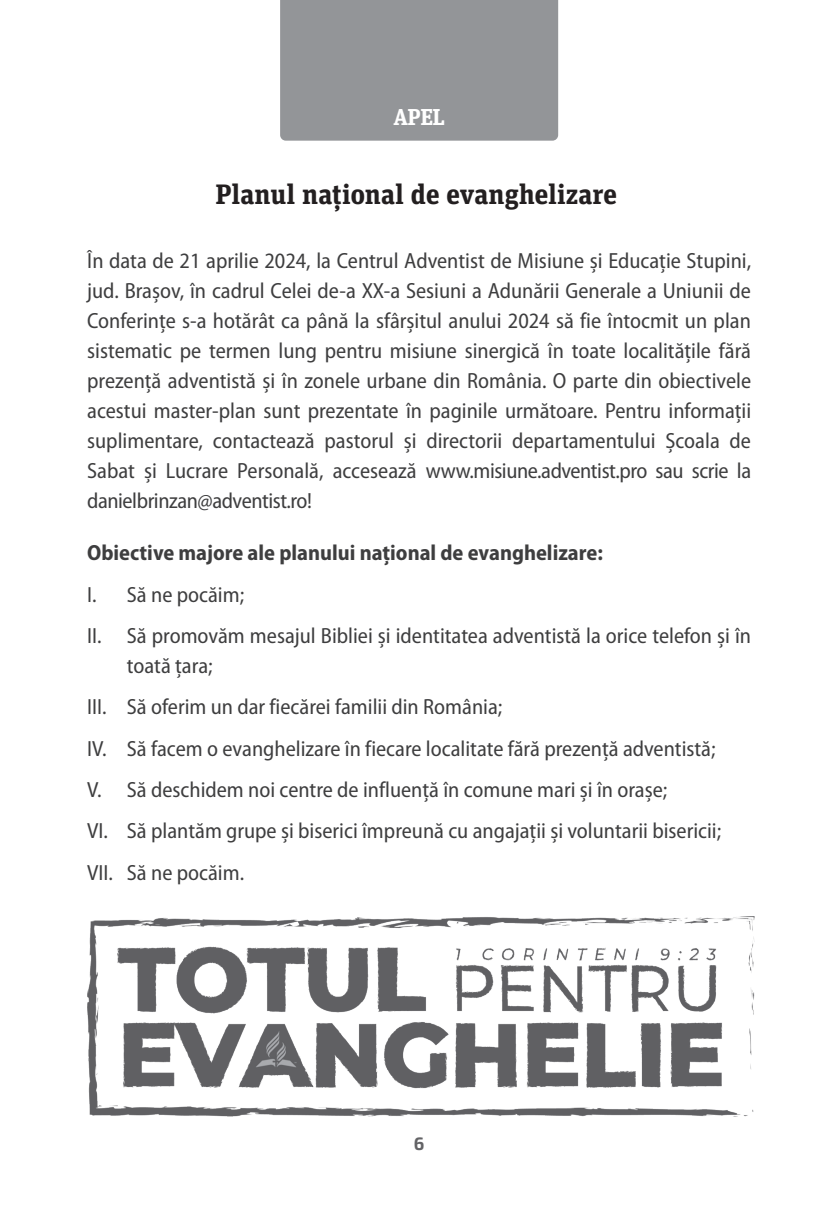
<style>
.page{position:relative;width:836px;height:1215px;background:#fff}
.page>*{position:absolute;margin:0;border:0;box-sizing:border-box;transform-origin:0 0}
.t1{font:700 28px "Unit Slab Pro";color:#231f20}
.t2{font:700 23px "Unit Slab Pro";color:#fff}
.t3{font:semi-condensed 22px/30px "Myriad Pro";color:#3e3e3f}
.t4{font:700 semi-condensed 22px "Myriad Pro";color:#3e3e3f}
.t5{font:700 18px "Exo 2";color:#636366}
</style>
<div class="page">
<div style="left:280px;top:0;width:278px;height:141px;background:#939598"></div>
<img style="left:87px;top:916px;width:667px;height:200px">
<p class="t2" style="left:393px;top:100px;width:53px">APEL</p>
<p class="t1" style="left:215px;top:173px;width:403px">Planul național de evanghelizare</p>
<p class="t3" style="left:87px;top:246px;width:665px;text-align:justify">În data de 21 aprilie 2024, la Centrul Adventist de Misiune și Educație Stupini, jud. Brașov, în cadrul Celei de-a XX-a Sesiuni a Adunării Generale a Uniunii de Conferințe s-a hotărât ca până la sfârșitul anului 2024 să fie întocmit un plan sistematic pe termen lung pentru misiune sinergică în toate localitățile fără prezență adventistă și în zonele urbane din România. O parte din obiectivele acestui master-plan sunt prezentate în paginile următoare. Pentru informații suplimentare, contactează pastorul și directorii departamentului Școala de Sabat și Lucrare Personală, accesează www.misiune.adventist.pro sau scrie la danielbrinzan@adventist.ro!</p>
<p class="t4" style="left:87px;top:539px;width:517px">Obiective majore ale planului național de evanghelizare:</p>
<p class="t3" style="left:87px;top:574px;width:665px;line-height:41.4px">I. Să ne pocăim;<br>II. Să promovăm mesajul Bibliei și identitatea adventistă la orice telefon și în</p>
<p class="t3" style="left:87px;top:645px;width:635px;line-height:41.4px;text-indent:40px">toată țara;<br>III. Să oferim un dar fiecărei familii din România;<br>IV. Să facem o evanghelizare în fiecare localitate fără prezență adventistă; V. Să deschidem noi centre de influență în comune mari și în orașe;<br>VI. Să plantăm grupe și biserici împreună cu angajații și voluntarii bisericii; VII. Să ne pocăim.</p>
<p class="t5" style="left:413px;top:1130px;width:12px">6</p>
</div>
